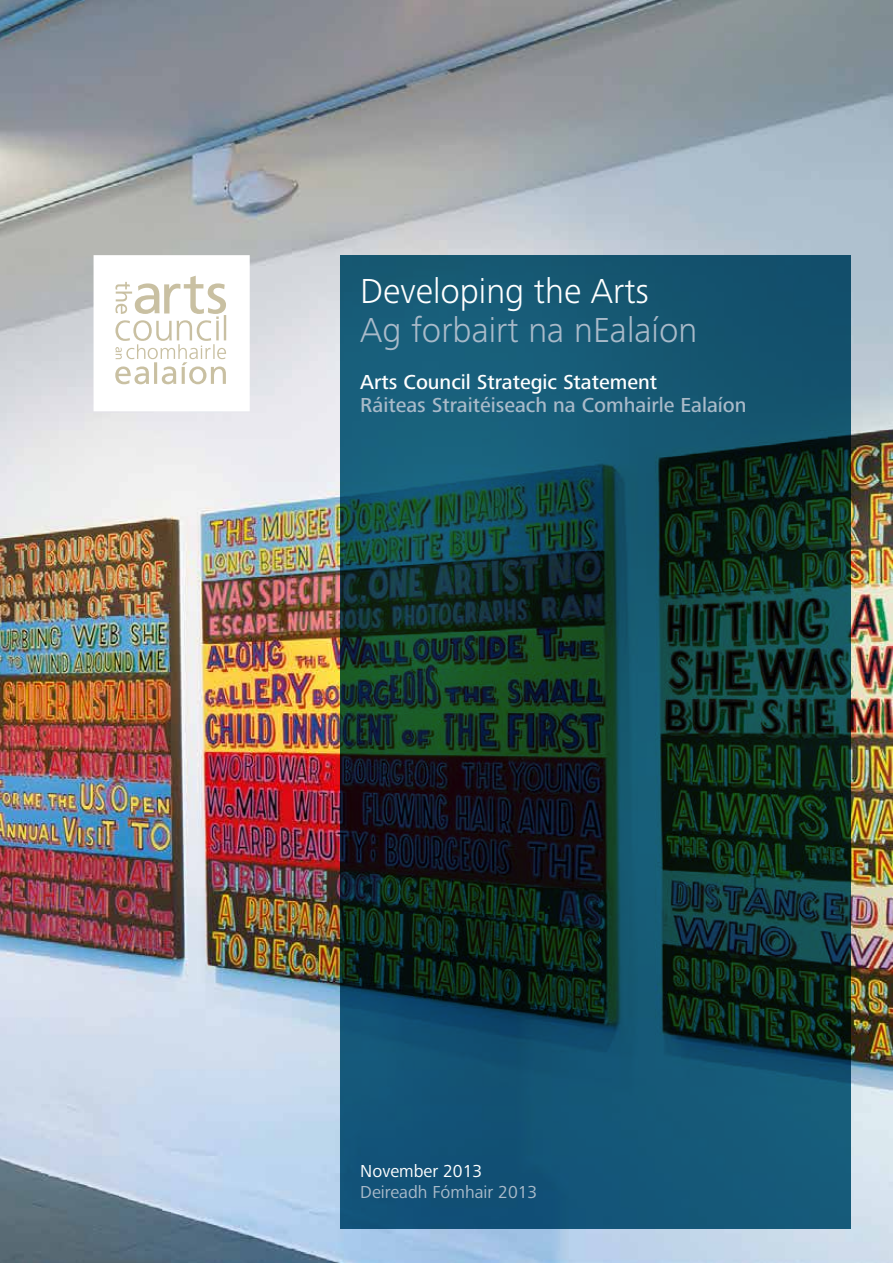
<style>
.page{position:relative;width:893px;height:1263px;background:#fff}
.page>*{position:absolute;margin:0;border:0;box-sizing:border-box;transform-origin:0 0}
.t1{font:300 36px "Frutiger Next Pro";color:#a9bac9}
.t2{font:300 36px "Frutiger Next Pro";color:#fff}
.t3{font:500 21px "Frutiger Next Pro";color:#a9bac9}
.t4{font:500 21px "Frutiger Next Pro";color:#fff}
.t5{font:18px "Frutiger Next Pro";color:#a9bac9}
.t6{font:18px "Frutiger Next Pro";color:#fff}
</style>
<div class="page">
<img style="left:0;top:0;width:893px;height:1263px">
<svg style="left:340px;top:255px;width:510px;height:974px;background:#11404b"></svg>
<svg style="left:94px;top:255px;width:156px;height:156px"></svg>
<h1 class="t2" style="left:360px;top:270px;width:290px">Developing the Arts</h1>
<h1 class="t1" style="left:360px;top:310px;width:339px">Ag forbairt na nEalaíon</h1>
<p class="t4" style="left:360px;top:369px;width:298px">Arts Council Strategic Statement</p>
<p class="t3" style="left:360px;top:393px;width:388px">Ráiteas Straitéiseach na Comhairle Ealaíon</p>
<p class="t6" style="left:360px;top:1160px;width:123px">November 2013</p>
<p class="t5" style="left:360px;top:1181px;width:179px">Deireadh Fómhair 2013</p>
</div>
